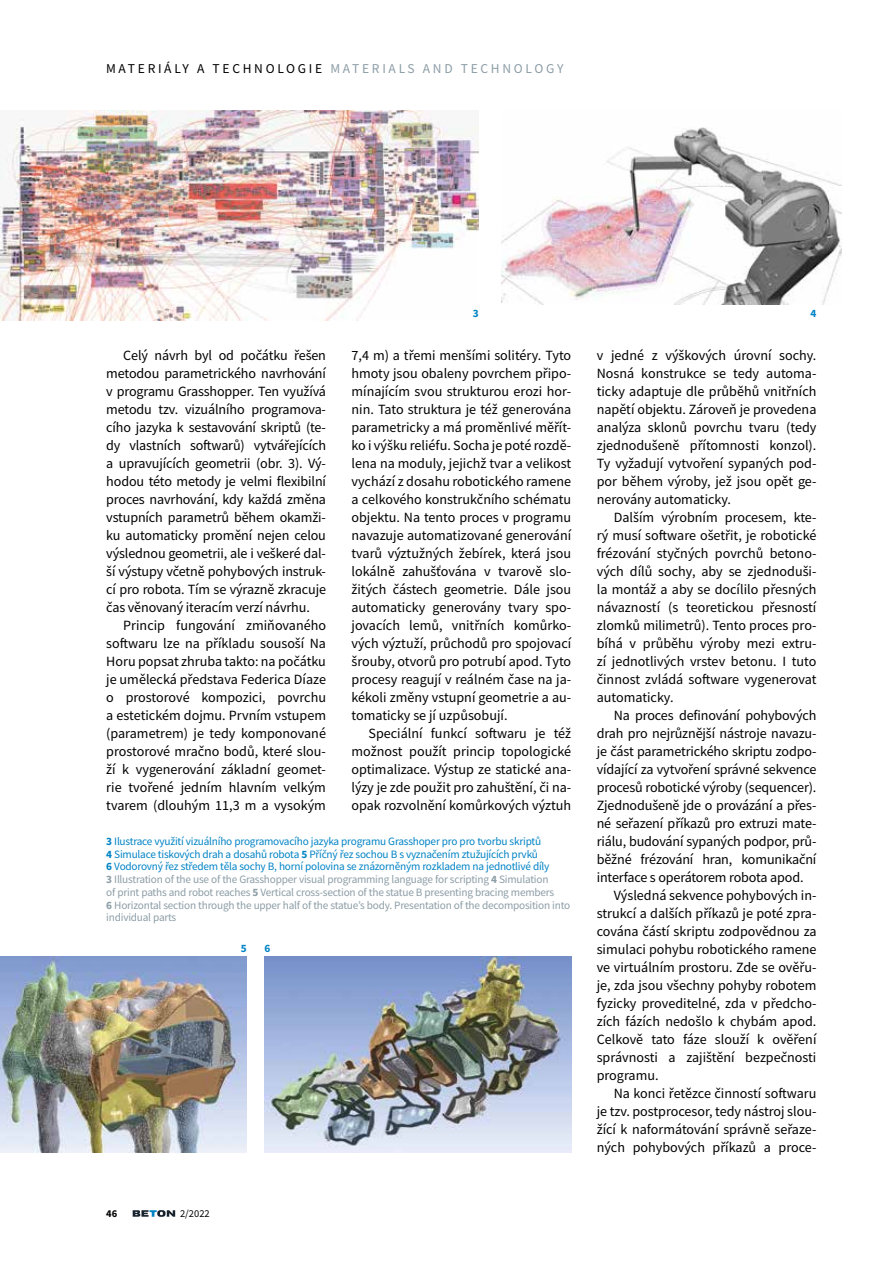
<style>
.page{position:relative;width:893px;height:1263px;background:#fff}
.page>*{position:absolute;margin:0;border:0;box-sizing:border-box;transform-origin:0 0}
.t1{font:14.1px/18px "Source Sans Pro";letter-spacing:-.005em;color:#000;text-align:justify}
.t2{font:13.5px "Source Sans Pro";letter-spacing:.2em;color:#8c9da6}
.t3{font:11.25px/12.8px "Source Sans Pro";letter-spacing:-.02em;color:#8c9da6}
.t4{font:700 11.25px "Source Sans Pro";color:#0083c5}
.t5{font:10.5px "Source Sans Pro";color:#000}
.t6{font:700 10.5px "Source Sans Pro";color:#000}
.s1{color:#000}
.s2{font-weight:700;color:#0083c5}
.s3{color:#0083c5}
.s4{font-weight:700}
</style>
<div class="page">
<svg style="left:133px;top:1210px;width:42px;height:7px"></svg>
<img style="left:0;top:957px;width:247px;height:195px">
<img style="left:265px;top:957px;width:306px;height:195px">
<img style="left:502px;top:127px;width:339px;height:177px">
<img style="left:0;top:111px;width:479px;height:210px">
<p class="t2" style="left:106px;top:60px;width:459px"><span class="s1">MATERIÁLY A TECHNOLOGIE</span> MATERIALS AND TECHNOLOGY</p>
<p class="t1" style="left:106px;top:346px;width:221px;text-indent:17px">Celý návrh byl od počátku řešen metodou parametrického navrhování v programu Grasshopper. Ten využívá metodu tzv. vizuálního programova&shy;cího jazyka k sestavování skriptů (te&shy;dy vlastních softwarů) vytvářejících a upravujících geometrii (obr. 3). Vý&shy;hodou této metody je velmi flexibilní proces navrhování, kdy každá změna vstupních parametrů během okamži&shy;ku automaticky promění nejen celou výslednou geometrii, ale i veškeré dal&shy;ší výstupy včetně pohybových instruk&shy;cí pro robota. Tím se výrazně zkracuje čas věnovaný iteracím verzí návrhu.</p>
<p class="t1" style="left:106px;top:616px;width:221px;text-indent:17px">Princip fungování zmiňovaného softwaru lze na příkladu sousoší Na Horu popsat zhruba takto: na počátku je umělecká představa Federica Díaze o prostorové kompozici, povrchu a estetickém dojmu. Prvním vstupem (parametrem) je tedy komponované prostorové mračno bodů, které slou&shy;ží k vygenerování základní geomet&shy;rie tvořené jedním hlavním velkým tvarem (dlouhým 11,3 m a vysokým</p>
<p class="t4" style="left:473px;top:305px;width:7px">3</p>
<p class="t1" style="left:351px;top:346px;width:221px">7,4 m) a třemi menšími solitéry. Tyto hmoty jsou obaleny povrchem připo&shy;mínajícím svou strukturou erozi hor&shy;nin. Tato struktura je též generována parametricky a má proměnlivé měřít&shy;ko i výšku reliéfu. Socha je poté rozdě&shy;lena na moduly, jejichž tvar a velikost vychází z dosahu robotického ramene a celkového konstrukčního schématu objektu. Na tento proces v programu navazuje automatizované generování tvarů výztužných žebírek, která jsou lokálně zahušťována v tvarově slo&shy;žitých částech geometrie. Dále jsou automaticky generovány tvary spo&shy;jovacích lemů, vnitřních komůrko&shy;vých výztuží, průchodů pro spojovací šrouby, otvorů pro potrubí apod. Tyto procesy reagují v reálném čase na ja&shy;kékoli změny vstupní geometrie a au&shy;tomaticky se jí uzpůsobují.</p>
<p class="t1" style="left:351px;top:724px;width:221px;text-indent:17px">Speciální funkcí softwaru je též možnost použít princip topologické optimalizace. Výstup ze statické ana&shy;lýzy je zde použit pro zahuštění, či na&shy;opak rozvolnění komůrkových výztuh</p>
<p class="t3" style="left:106px;top:835px;width:465px"><span class="s2">3</span> <span class="s3">Ilustrace využití vizuálního programovacího jazyka programu Grasshoper pro pro tvorbu skriptů<br></span><span class="s2">4</span> <span class="s3">Simulace tiskových drah a dosahů robota</span> <span class="s2">5</span> <span class="s3">Příčný řez sochou B s vyznačením ztužujících prvků<br></span><span class="s2">6</span> <span class="s3">Vodorovný řez středem těla sochy B, horní polovina se znázorněným rozkladem na jednotlivé díly<br></span><span class="s4">3</span> Illustration of the use of the Grasshopper visual programming language for scripting <span class="s4">4</span> Simulation<br>of print paths and robot reaches <span class="s4">5</span> Vertical cross-section of the statue B presenting bracing members<br><span class="s4">6</span> Horizontal section through the upper half of the statue’s body. Presentation of the decomposition into individual parts</p>
<p class="t4" style="left:241px;top:941px;width:7px">5</p>
<p class="t4" style="left:265px;top:941px;width:7px">6</p>
<p class="t6" style="left:106px;top:1206px;width:13px">46</p>
<p class="t5" style="left:180px;top:1207px;width:31px">2/2022</p>
<p class="t4" style="left:811px;top:305px;width:7px">4</p>
<p class="t1" style="left:597px;top:346px;width:221px">v jedné z výškových úrovní sochy.<br>Nosná konstrukce se tedy automa&shy;ticky adaptuje dle průběhů vnitřních napětí objektu. Zároveň je provedena analýza sklonů povrchu tvaru (tedy zjednodušeně přítomnosti konzol).<br>Ty vyžadují vytvoření sypaných pod&shy;por během výroby, jež jsou opět ge&shy;nerovány automaticky.</p>
<p class="t1" style="left:597px;top:508px;width:221px;text-indent:17px">Dalším výrobním procesem, kte&shy;rý musí software ošetřit, je robotické frézování styčných povrchů betono&shy;vých dílů sochy, aby se zjednoduši&shy;la montáž a aby se docílilo přesných návazností (s teoretickou přesností zlomků milimetrů). Tento proces pro&shy;bíhá v průběhu výroby mezi extru&shy;zí jednotlivých vrstev betonu. I tuto činnost zvládá software vygenerovat automaticky.</p>
<p class="t1" style="left:614px;top:706px;width:204px">Na proces definování pohybových</p>
<p class="t1" style="left:597px;top:724px;width:221px">drah pro nejrůznější nástroje navazu-</p>
<p class="t1" style="left:597px;top:742px;width:221px">je část parametrického skriptu zodpo-</p>
<p class="t1" style="left:597px;top:760px;width:221px">vídající za vytvoření správné sekvence</p>
<p class="t1" style="left:597px;top:778px;width:221px">procesů robotické výroby (sequencer).</p>
<p class="t1" style="left:597px;top:796px;width:221px">Zjednodušeně jde o provázání a přes-</p>
<p class="t1" style="left:597px;top:814px;width:221px">né seřazení příkazů pro extruzi mate-</p>
<p class="t1" style="left:597px;top:832px;width:221px">riálu, budování sypaných podpor, prů-</p>
<p class="t1" style="left:597px;top:850px;width:221px">běžné frézování hran, komunikační</p>
<p class="t1" style="left:597px;top:868px;width:208px">interface s operátorem robota apod.</p>
<p class="t1" style="left:614px;top:886px;width:204px">Výsledná sekvence pohybových in-</p>
<p class="t1" style="left:597px;top:904px;width:221px">strukcí a dalších příkazů je poté zpra-</p>
<p class="t1" style="left:597px;top:922px;width:221px">cována částí skriptu zodpovědnou za</p>
<p class="t1" style="left:597px;top:940px;width:221px">simulaci pohybu robotického ramene</p>
<p class="t1" style="left:597px;top:958px;width:221px">ve virtuálním prostoru. Zde se ověřu-</p>
<p class="t1" style="left:597px;top:976px;width:221px">je, zda jsou všechny pohyby robotem</p>
<p class="t1" style="left:597px;top:994px;width:221px">fyzicky proveditelné, zda v předcho-</p>
<p class="t1" style="left:597px;top:1012px;width:221px">zích fázích nedošlo k chybám apod.</p>
<p class="t1" style="left:597px;top:1030px;width:221px">Celkově tato fáze slouží k ověření</p>
<p class="t1" style="left:597px;top:1048px;width:221px">správnosti a zajištění bezpečnosti</p>
<p class="t1" style="left:597px;top:1066px;width:63px">programu.</p>
<p class="t1" style="left:614px;top:1084px;width:204px">Na konci řetězce činností softwaru</p>
<p class="t1" style="left:597px;top:1102px;width:221px">je tzv. postprocesor, tedy nástroj slou-</p>
<p class="t1" style="left:597px;top:1120px;width:221px">žící k naformátování správně seřaze-</p>
<p class="t1" style="left:597px;top:1138px;width:221px">ných pohybových příkazů a proce-</p>
</div>
